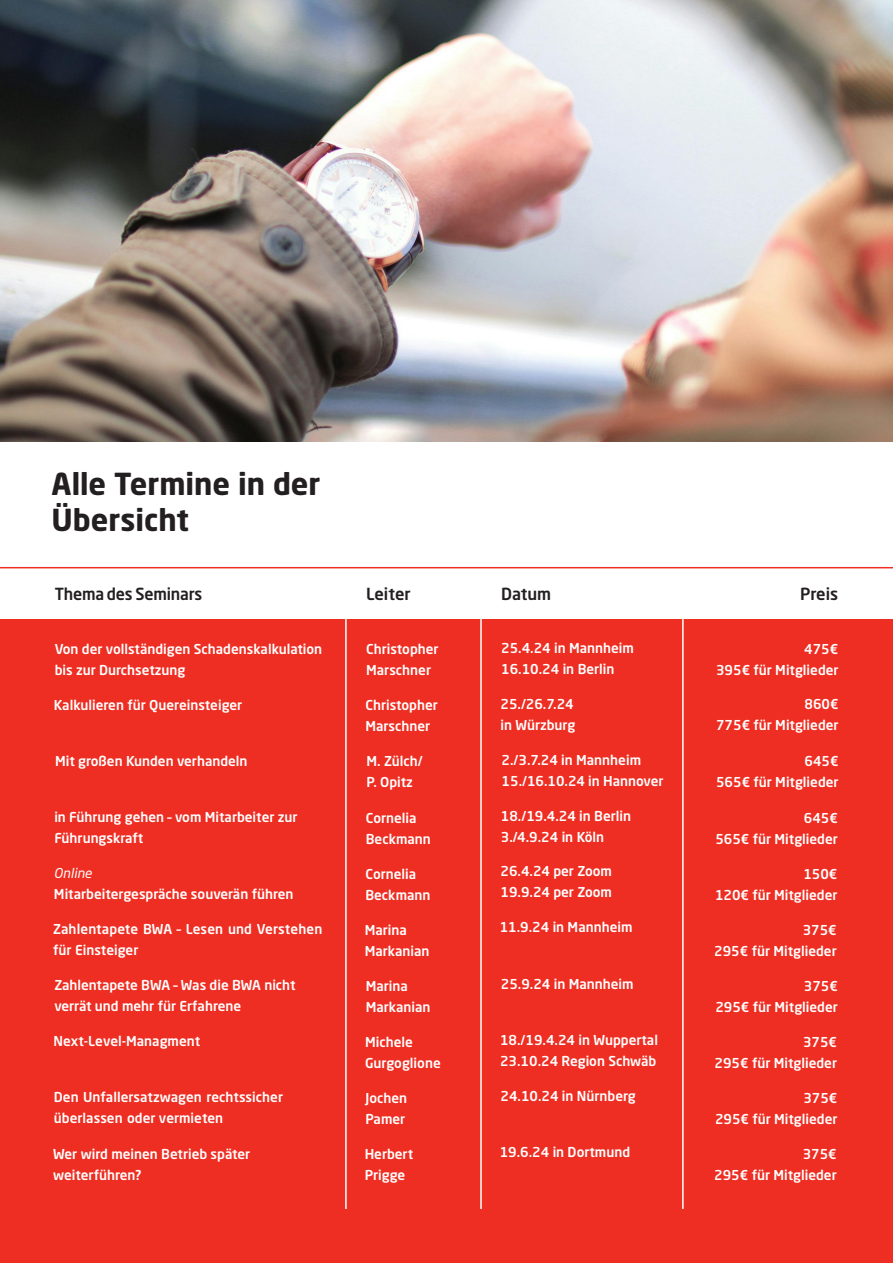
<style>
.page{position:relative;width:893px;height:1263px;background:#ee2e22}
.page>*{position:absolute;margin:0;border:0;box-sizing:border-box;transform-origin:0 0}
.t1{font:700 30px "Neo Sans Pro";color:#231f20}
.Absatzformat_1{font:500 16.5px "Neo Sans Pro";letter-spacing:-.01em;color:#231f20}
.Absatzformat_1-2{font:500 13.5px/21px "Neo Sans Pro";color:#fff}
.s1{font-weight:400;font-style:italic}
</style>
<div class="page">
<img style="left:0;top:0;width:893px;height:442px">
<div style="left:0;top:442px;width:893px;height:177px;background:#fff"></div>
<hr style="left:345px;top:619px;width:2px;height:590px;background:#fff">
<hr style="left:480px;top:619px;width:2px;height:590px;background:#fff">
<hr style="left:682px;top:619px;width:2px;height:590px;background:#fff">
<hr style="left:0;top:567px;width:893px;height:1px;background:#ee2e22">
<p class="t1" style="left:52px;top:464px;width:270px">Alle Termine in der</p>
<p class="t1" style="left:52px;top:500px;width:139px">Übersicht</p>
<p class="Absatzformat_1" style="left:55px;top:584px;width:149px">Thema des Seminars</p>
<p class="Absatzformat_1" style="left:366px;top:584px;width:46px">Leiter</p>
<p class="Absatzformat_1" style="left:501px;top:584px;width:52px">Datum</p>
<p class="Absatzformat_1" style="left:800px;top:584px;width:40px">Preis</p>
<p class="Absatzformat_1-2" style="left:55px;top:638px;width:269px">Von der vollständigen Schadenskalkulation bis zur Durchsetzung</p>
<p class="Absatzformat_1-2" style="left:54px;top:694px;width:190px">Kalkulieren für Quereinsteiger</p>
<p class="Absatzformat_1-2" style="left:366px;top:638px;width:74px">Christopher<br>Marschner</p>
<p class="Absatzformat_1-2" style="left:365px;top:694px;width:74px">Christopher<br>Marschner</p>
<p class="Absatzformat_1-2" style="left:367px;top:750px;width:58px">M. Zülch/</p>
<p class="Absatzformat_1-2" style="left:367px;top:771px;width:48px">P. Opitz</p>
<p class="Absatzformat_1-2" style="left:366px;top:807px;width:52px">Cornelia</p>
<p class="Absatzformat_1-2" style="left:366px;top:828px;width:67px">Beckmann</p>
<p class="Absatzformat_1-2" style="left:365px;top:863px;width:52px">Cornelia</p>
<p class="Absatzformat_1-2" style="left:365px;top:884px;width:67px">Beckmann</p>
<p class="Absatzformat_1-2" style="left:365px;top:919px;width:44px">Marina</p>
<p class="Absatzformat_1-2" style="left:365px;top:940px;width:66px">Markanian</p>
<p class="Absatzformat_1-2" style="left:366px;top:975px;width:44px">Marina</p>
<p class="Absatzformat_1-2" style="left:366px;top:996px;width:66px">Markanian</p>
<p class="Absatzformat_1-2" style="left:365px;top:1031px;width:49px">Michele</p>
<p class="Absatzformat_1-2" style="left:365px;top:1052px;width:77px">Gurgoglione</p>
<p class="Absatzformat_1-2" style="left:365px;top:1087px;width:43px">Jochen</p>
<p class="Absatzformat_1-2" style="left:365px;top:1108px;width:41px">Pamer</p>
<p class="Absatzformat_1-2" style="left:55px;top:750px;width:194px">Mit großen Kunden verhandeln</p>
<p class="Absatzformat_1-2" style="left:54px;top:806px;width:245px">in Führung gehen – vom Mitarbeiter zur<br>Führungskraft</p>
<p class="Absatzformat_1-2" style="left:54px;top:862px;width:241px"><span class="s1">Online<br></span>Mitarbeitergespräche souverän führen</p>
<p class="Absatzformat_1-2" style="left:53px;top:918px;width:271px">Zahlentapete BWA – Lesen und Verstehen für Einsteiger</p>
<p class="Absatzformat_1-2" style="left:54px;top:974px;width:243px">Zahlentapete BWA – Was die BWA nicht verrät und mehr für Erfahrene</p>
<p class="Absatzformat_1-2" style="left:54px;top:1030px;width:148px">Next-Level-Managment</p>
<p class="Absatzformat_1-2" style="left:54px;top:1085px;width:231px;line-height:21.8px">Den Unfallersatzwagen rechtssicher überlassen oder vermieten</p>
<p class="Absatzformat_1-2" style="left:53px;top:1143px;width:199px">Wer wird meinen Betrieb später weiterführen?</p>
<p class="Absatzformat_1-2" style="left:365px;top:1143px;width:50px">Herbert</p>
<p class="Absatzformat_1-2" style="left:365px;top:1164px;width:42px">Prigge</p>
<p class="Absatzformat_1-2" style="left:501px;top:637px;width:134px">25.4.24 in Mannheim<br>16.10.24 in Berlin</p>
<p class="Absatzformat_1-2" style="left:500px;top:694px;width:76px">25./26.7.24 in Würzburg</p>
<p class="Absatzformat_1-2" style="left:502px;top:749px;width:163px">2./3.7.24 in Mannheim<br>15./16.10.24 in Hannover</p>
<p class="Absatzformat_1-2" style="left:501px;top:805px;width:132px">18./19.4.24 in Berlin<br>3./4.9.24 in Köln</p>
<p class="Absatzformat_1-2" style="left:500px;top:860px;width:113px">26.4.24 per Zoom<br>19.9.24 per Zoom</p>
<p class="Absatzformat_1-2" style="left:500px;top:917px;width:134px">11.9.24 in Mannheim</p>
<p class="Absatzformat_1-2" style="left:501px;top:973px;width:134px">25.9.24 in Mannheim</p>
<p class="Absatzformat_1-2" style="left:500px;top:1029px;width:159px">18./19.4.24 in Wuppertal<br>23.10.24 Region Schwäb</p>
<p class="Absatzformat_1-2" style="left:500px;top:1085px;width:137px">24.10.24 in Nürnberg</p>
<p class="Absatzformat_1-2" style="left:500px;top:1141px;width:132px">19.6.24 in Dortmund</p>
<p class="Absatzformat_1-2" style="left:716px;top:638px;width:124px;text-align:right">475€<br>395€ für Mitglieder</p>
<p class="Absatzformat_1-2" style="left:716px;top:694px;width:124px;text-align:right">860€<br>775€ für Mitglieder</p>
<p class="Absatzformat_1-2" style="left:716px;top:750px;width:124px;text-align:right">645€<br>565€ für Mitglieder</p>
<p class="Absatzformat_1-2" style="left:715px;top:807px;width:124px;text-align:right">645€<br>565€ für Mitglieder</p>
<p class="Absatzformat_1-2" style="left:715px;top:863px;width:124px;text-align:right">150€<br>120€ für Mitglieder</p>
<p class="Absatzformat_1-2" style="left:714px;top:919px;width:124px;text-align:right">375€<br>295€ für Mitglieder</p>
<p class="Absatzformat_1-2" style="left:715px;top:975px;width:124px;text-align:right">375€<br>295€ für Mitglieder</p>
<p class="Absatzformat_1-2" style="left:715px;top:1031px;width:124px;text-align:right">375€<br>295€ für Mitglieder</p>
<p class="Absatzformat_1-2" style="left:715px;top:1087px;width:124px;text-align:right">375€<br>295€ für Mitglieder</p>
<p class="Absatzformat_1-2" style="left:714px;top:1143px;width:124px;text-align:right">375€<br>295€ für Mitglieder</p>
</div>
